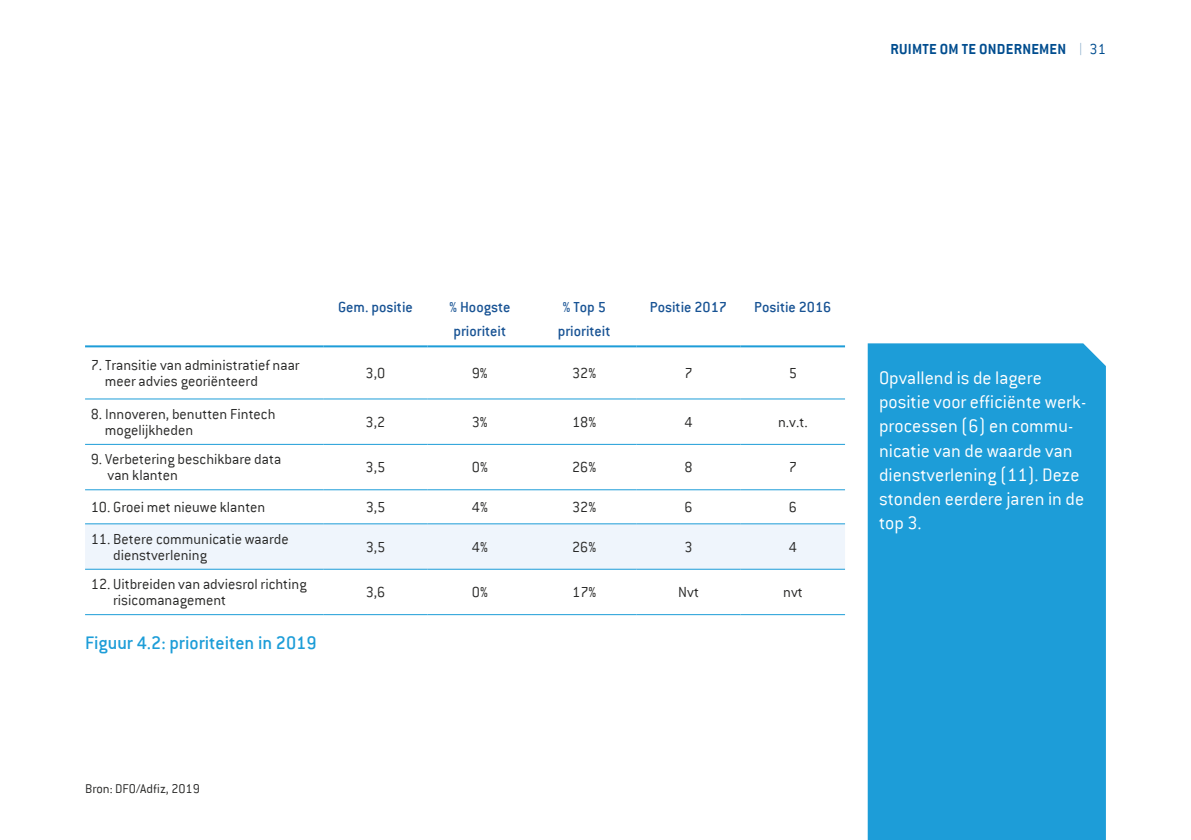
<style>
.page{position:relative;width:1191px;height:840px;background:#fff}
.page>*{position:absolute;margin:0;border:0;box-sizing:border-box;transform-origin:0 0}
.t1{font:300 20px/24px "Conduit ITC";color:#fff}
.t2{font:500 20px "Conduit ITC";color:#1d9dd8}
.t3{font:300 16px/16px "Conduit ITC";color:#282827}
.t4{font:500 16px/24px "Conduit ITC";color:#185394}
.t5{font:700 16px "Conduit ITC";letter-spacing:.015em;color:#004d8f}
.t6{font:300 14px "Conduit ITC";color:#282827}
.s1{font-family:"Intro";font-weight:100}
.s2{font-weight:300}
</style>
<div class="page">
<div style="left:85px;top:524px;width:760px;height:44px;background:#eff5fc"></div>
<hr style="left:85px;top:345px;width:238px;height:2px;background:#1d9dd8">
<hr style="left:323px;top:345px;width:104px;height:2px;background:#1d9dd8">
<hr style="left:427px;top:345px;width:105px;height:2px;background:#1d9dd8">
<hr style="left:532px;top:345px;width:104px;height:2px;background:#1d9dd8">
<hr style="left:636px;top:345px;width:104px;height:2px;background:#1d9dd8">
<hr style="left:740px;top:345px;width:105px;height:2px;background:#1d9dd8">
<hr style="left:85px;top:398px;width:238px;height:1px;background:#1d9dd8">
<hr style="left:323px;top:398px;width:104px;height:1px;background:#1d9dd8">
<hr style="left:427px;top:398px;width:105px;height:1px;background:#1d9dd8">
<hr style="left:532px;top:398px;width:104px;height:1px;background:#1d9dd8">
<hr style="left:636px;top:398px;width:104px;height:1px;background:#1d9dd8">
<hr style="left:740px;top:398px;width:105px;height:1px;background:#1d9dd8">
<hr style="left:85px;top:444px;width:238px;height:1px;background:#1d9dd8">
<hr style="left:323px;top:444px;width:104px;height:1px;background:#1d9dd8">
<hr style="left:427px;top:444px;width:105px;height:1px;background:#1d9dd8">
<hr style="left:532px;top:444px;width:104px;height:1px;background:#1d9dd8">
<hr style="left:636px;top:444px;width:104px;height:1px;background:#1d9dd8">
<hr style="left:740px;top:444px;width:105px;height:1px;background:#1d9dd8">
<hr style="left:85px;top:489px;width:238px;height:1px;background:#1d9dd8">
<hr style="left:323px;top:489px;width:104px;height:1px;background:#1d9dd8">
<hr style="left:427px;top:489px;width:105px;height:1px;background:#1d9dd8">
<hr style="left:532px;top:489px;width:104px;height:1px;background:#1d9dd8">
<hr style="left:636px;top:489px;width:104px;height:1px;background:#1d9dd8">
<hr style="left:740px;top:489px;width:105px;height:1px;background:#1d9dd8">
<hr style="left:85px;top:523px;width:238px;height:1px;background:#1d9dd8">
<hr style="left:323px;top:523px;width:104px;height:1px;background:#1d9dd8">
<hr style="left:427px;top:523px;width:105px;height:1px;background:#1d9dd8">
<hr style="left:532px;top:523px;width:104px;height:1px;background:#1d9dd8">
<hr style="left:636px;top:523px;width:104px;height:1px;background:#1d9dd8">
<hr style="left:740px;top:523px;width:105px;height:1px;background:#1d9dd8">
<hr style="left:85px;top:568px;width:238px;height:1px;background:#1d9dd8">
<hr style="left:323px;top:568px;width:104px;height:1px;background:#1d9dd8">
<hr style="left:427px;top:568px;width:105px;height:1px;background:#1d9dd8">
<hr style="left:532px;top:568px;width:104px;height:1px;background:#1d9dd8">
<hr style="left:636px;top:568px;width:104px;height:1px;background:#1d9dd8">
<hr style="left:740px;top:568px;width:105px;height:1px;background:#1d9dd8">
<hr style="left:85px;top:614px;width:238px;height:1px;background:#1d9dd8">
<hr style="left:323px;top:614px;width:104px;height:1px;background:#1d9dd8">
<hr style="left:427px;top:614px;width:105px;height:1px;background:#1d9dd8">
<hr style="left:532px;top:614px;width:104px;height:1px;background:#1d9dd8">
<hr style="left:636px;top:614px;width:104px;height:1px;background:#1d9dd8">
<hr style="left:740px;top:614px;width:105px;height:1px;background:#1d9dd8">
<div style="left:867px;top:343px;width:239px;height:496px;background:#1d9dd8"></div>
<p class="t5" style="left:890px;top:40px;width:217px">RUIMTE OM TE ONDERNEMEN <span class="s1">|</span> <span class="s2">31</span></p>
<p class="t4" style="left:338px;top:295px;width:76px">Gem. positie</p>
<p class="t4" style="left:449px;top:295px;width:63px">% Hoogste prioriteit</p>
<p class="t4" style="left:558px;top:295px;width:54px">% Top 5 prioriteit</p>
<p class="t4" style="left:650px;top:295px;width:79px">Positie 2017</p>
<p class="t4" style="left:754px;top:295px;width:79px">Positie 2016</p>
<p class="t3" style="left:105px;top:356px;width:196px;text-indent:-14px">7. Transitie van administratief naar meer advies georiënteerd</p>
<p class="t3" style="left:365px;top:364px;width:21px">3,0</p>
<p class="t3" style="left:472px;top:364px;width:17px">9%</p>
<p class="t3" style="left:572px;top:364px;width:26px">32%</p>
<p class="t3" style="left:684px;top:364px;width:10px">7</p>
<p class="t3" style="left:789px;top:364px;width:10px">5</p>
<p class="t3" style="left:105px;top:405px;width:172px;text-indent:-14px">8. Innoveren, benutten Fintech mogelijkheden</p>
<p class="t3" style="left:366px;top:413px;width:21px">3,2</p>
<p class="t3" style="left:472px;top:413px;width:17px">3%</p>
<p class="t3" style="left:572px;top:413px;width:26px">18%</p>
<p class="t3" style="left:684px;top:413px;width:10px">4</p>
<p class="t3" style="left:778px;top:413px;width:31px">n.v.t.</p>
<p class="t3" style="left:107px;top:451px;width:175px;text-indent:-17px">9. Verbetering beschikbare data van klanten</p>
<p class="t3" style="left:366px;top:459px;width:21px">3,5</p>
<p class="t3" style="left:472px;top:459px;width:17px">0%</p>
<p class="t3" style="left:572px;top:459px;width:26px">26%</p>
<p class="t3" style="left:684px;top:459px;width:10px">8</p>
<p class="t3" style="left:789px;top:459px;width:10px">7</p>
<p class="t3" style="left:91px;top:498px;width:176px">10. Groei met nieuwe klanten</p>
<p class="t3" style="left:366px;top:498px;width:21px">3,5</p>
<p class="t3" style="left:472px;top:498px;width:17px">4%</p>
<p class="t3" style="left:572px;top:498px;width:26px">32%</p>
<p class="t3" style="left:684px;top:498px;width:10px">6</p>
<p class="t3" style="left:789px;top:498px;width:10px">6</p>
<p class="t3" style="left:113px;top:530px;width:177px;text-indent:-22px">11. Betere communicatie waarde dienstverlening</p>
<p class="t3" style="left:366px;top:538px;width:21px">3,5</p>
<p class="t3" style="left:472px;top:538px;width:17px">4%</p>
<p class="t3" style="left:572px;top:538px;width:26px">26%</p>
<p class="t3" style="left:684px;top:538px;width:10px">3</p>
<p class="t3" style="left:789px;top:538px;width:10px">4</p>
<p class="t3" style="left:113px;top:575px;width:195px;text-indent:-22px">12. Uitbreiden van adviesrol richting risicomanagement</p>
<p class="t3" style="left:366px;top:583px;width:21px">3,6</p>
<p class="t3" style="left:472px;top:583px;width:17px">0%</p>
<p class="t3" style="left:572px;top:583px;width:26px">17%</p>
<p class="t3" style="left:678px;top:583px;width:22px">Nvt</p>
<p class="t3" style="left:783px;top:583px;width:21px">nvt</p>
<p class="t2" style="left:85px;top:631px;width:233px">Figuur 4.2: prioriteiten in 2019</p>
<p class="t1" style="left:879px;top:366px;width:209px">Opvallend is de lagere positie voor efficiënte werk&shy;processen (6) en commu&shy;nicatie van de waarde van dienstverlening (11). Deze stonden eerdere jaren in de top 3.</p>
<p class="t6" style="left:85px;top:780px;width:116px">Bron: DFO/Adfiz, 2019</p>
</div>
